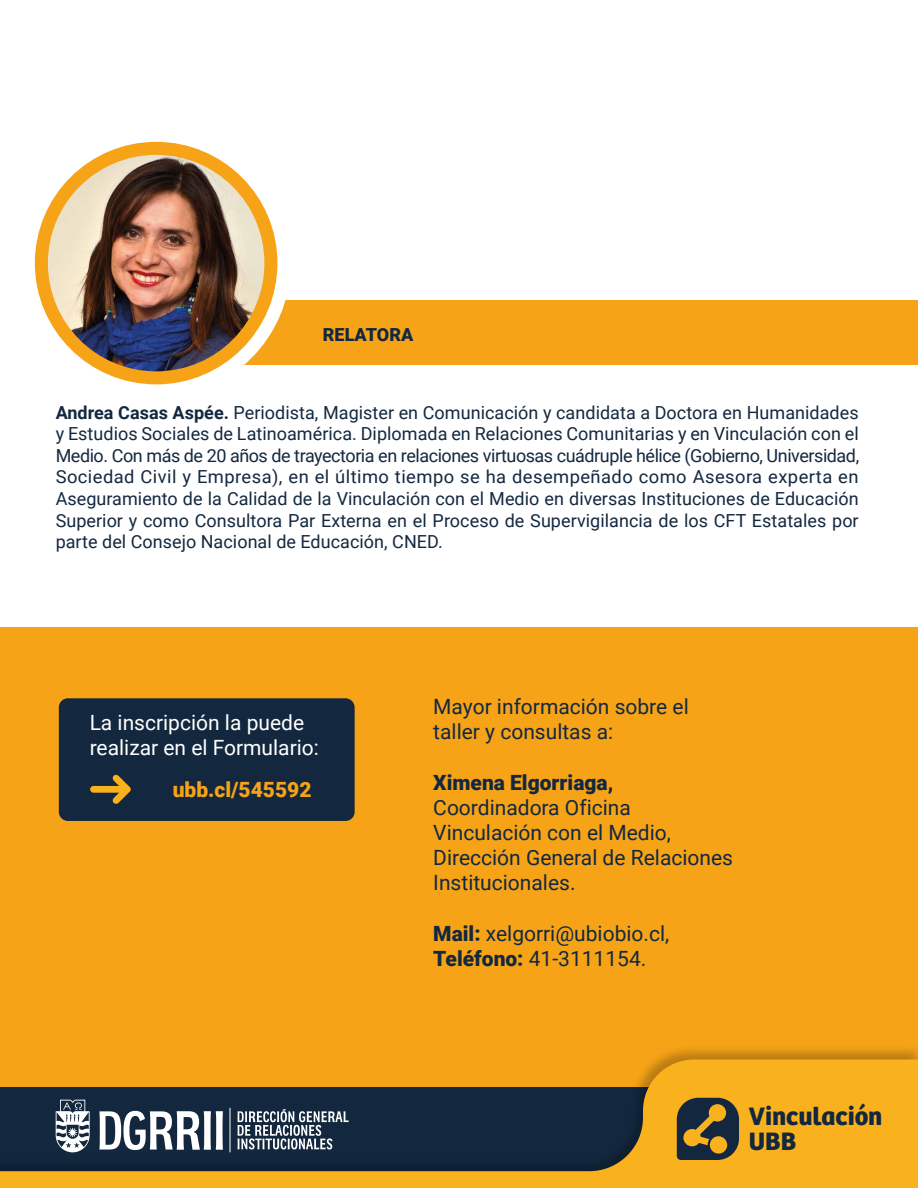
<style>
.page{position:relative;width:918px;height:1188px;background:#fff}
.page>*{position:absolute;margin:0;border:0;box-sizing:border-box;transform-origin:0 0}
.t1{font:700 26.1px/25.2px "Bree";color:#13283f}
.t2{font:21px/25.2px "Roboto";color:#13283f}
.t3{font:21px/25.2px "Roboto";color:#fff}
.t4{font:900 21px "Roboto";color:#13283f}
.t5{font:900 21px "Roboto";color:#f6a318}
.t6{font:18px/21.6px "Roboto";color:#13283f;text-align:justify}
.t7{font:900 18px "Roboto";color:#13283f}
.s1{font-weight:700}
.s2{font-weight:900}
</style>
<div class="page">
<div style="left:135px;top:300px;width:783px;height:64px;background:#f6a318"></div>
<div style="left:0;top:628px;width:918px;height:489px;background:#f6a318"></div>
<div style="left:59px;top:698px;width:296px;height:123px;background:#13283f;border-radius:9px"></div>
<div style="left:22px;top:129px;width:269px;height:269px;background:#fff;border-radius:50%"></div>
<div style="left:35px;top:142px;width:242px;height:242px;background:#f6a318;border-radius:50%"></div>
<img style="left:48px;top:155px;width:216px;height:216px;border-radius:108px">
<svg style="left:0;top:1060px;width:918px;height:128px"></svg>
<svg style="left:677px;top:1098px;width:62px;height:62px;background:#585134"></svg>
<div style="left:93px;top:786px;width:34px;height:7px;background:#f9b11e"></div>
<svg style="left:106px;top:774px;width:25px;height:30px"></svg>
<p class="t7" style="left:323px;top:322px;width:92px">RELATORA</p>
<p class="t6" style="left:56px;top:401px;width:805px"><span class="s1">Andrea Casas Aspée.</span> Periodista, Magister en Comunicación y candidata a Doctora en Humanidades y Estudios Sociales de Latinoamérica. Diplomada en Relaciones Comunitarias y en Vinculación con el Medio. Con más de 20 años de trayectoria en relaciones virtuosas cuádruple hélice (Gobierno, Universidad, Sociedad Civil y Empresa), en el último tiempo se ha desempeñado como Asesora experta en Aseguramiento de la Calidad de la Vinculación con el Medio en diversas Instituciones de Educación Superior y como Consultora Par Externa en el Proceso de Supervigilancia de los CFT Estatales por parte del Consejo Nacional de Educación, CNED.</p>
<p class="t3" style="left:90px;top:709px;width:231px">La inscripción la puede realizar en el Formulario:</p>
<p class="t5" style="left:173px;top:774px;width:140px">ubb.cl/545592</p>
<p class="t2" style="left:433px;top:693px;width:257px">Mayor información sobre el taller y consultas a:</p>
<p class="t4" style="left:433px;top:767px;width:182px">Ximena Elgorriaga,</p>
<p class="t2" style="left:433px;top:794px;width:301px">Coordinadora Oficina<br>Vinculación con el Medio,<br>Dirección General de Relaciones<br>Institucionales.</p>
<p class="t2" style="left:433px;top:920px;width:237px"><span class="s2">Mail:</span> xelgorri@ubiobio.cl,<br><span class="s2">Teléfono:</span> 41-3111154.</p>
<h1 class="t1" style="left:749px;top:1104px;width:135px">Vinculación<br>UBB</h1>
</div>
